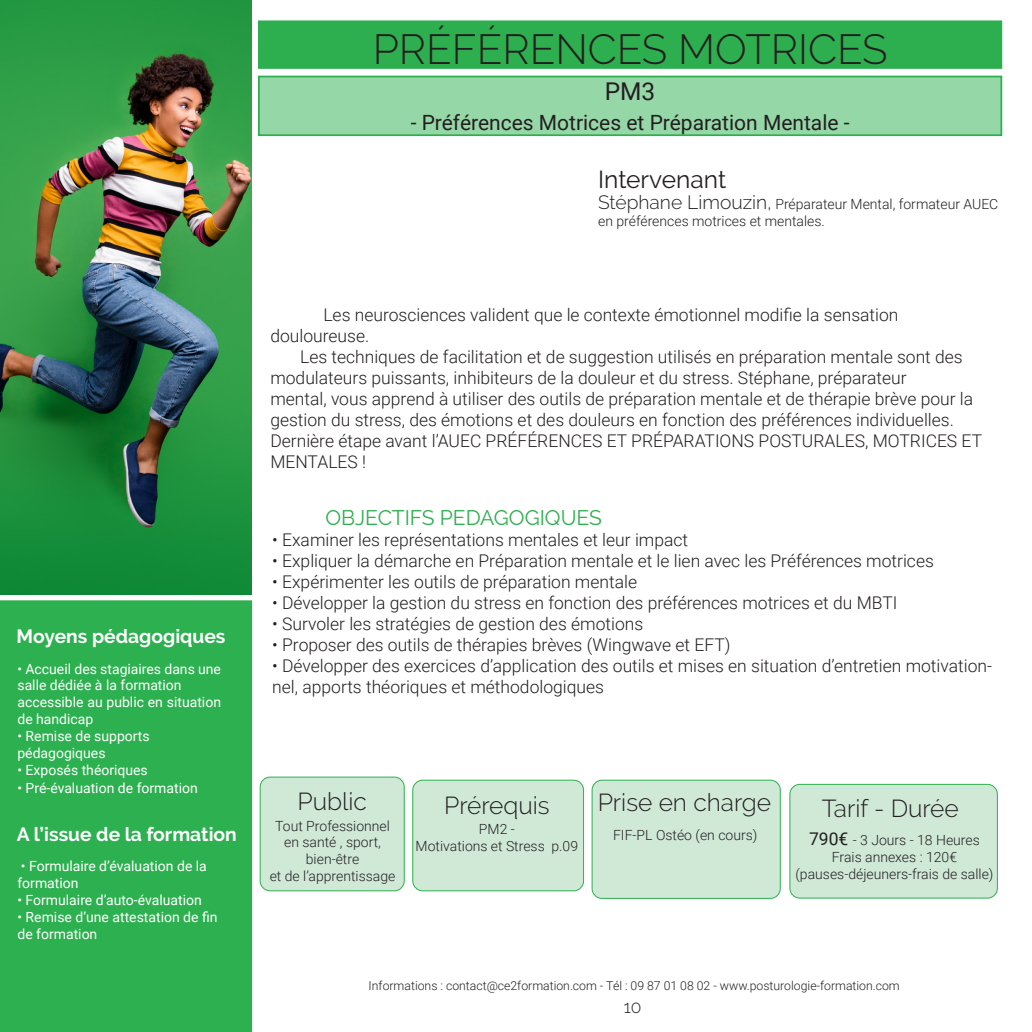
<style>
.page{position:relative;width:1032px;height:1032px;background:#fff}
.page>*{position:absolute;margin:0;border:0;box-sizing:border-box;transform-origin:0 0}
.t1{font:300 42px "Raleway";color:#231f20}
.t2{font:300 24.5px "Raleway";color:#231f20}
.t3{font:24.5px "Raleway";color:#231f20}
.t4{font:24.5px "Roboto";color:#231f20}
.t5{font:21px "Roboto";color:#231f20}
.t6{font:21px "Raleway";color:#2eaf4f}
.t7{font:700 19.25px "Raleway";color:#fff}
.t8{font:300 17.5px/21px "Roboto";color:#231f20}
.t9{font:300 17.5px "Raleway";color:#231f20}
.t10{font:14px/16.8px "Roboto";color:#fff}
.t11{font:300 14px/17.5px "Roboto";color:#231f20}
.t12{font:300 12.25px "Roboto";color:#231f20}
.s1{font-family:"Raleway";font-size:19.25px}
.s2{font-weight:400;font-size:17.5px}
</style>
<div class="page">
<div style="left:259px;top:21px;width:742px;height:47px;background:#2eaf4f"></div>
<div style="left:258px;top:20px;width:744px;height:49px;border:2px solid #2eaf4f"></div>
<div style="left:0;top:600px;width:252px;height:432px;background:#2db050"></div>
<img style="left:0;top:0;width:252px;height:595px">
<div style="left:790px;top:784px;width:207px;height:114px;background:#d0e9d6;border-radius:10px"></div>
<div style="left:789px;top:784px;width:209px;height:114px;border:1px solid #2eaf4f;border-radius:10px"></div>
<div style="left:413px;top:780px;width:170px;height:111px;background:#d0e9d6;border-radius:10px"></div>
<div style="left:412px;top:780px;width:172px;height:111px;border:1px solid #2eaf4f;border-radius:10px"></div>
<div style="left:259px;top:77px;width:742px;height:58px;background:#96d7a7"></div>
<div style="left:258px;top:76px;width:744px;height:60px;border:2px solid #2eaf4f"></div>
<div style="left:260px;top:777px;width:144px;height:114px;background:#d0e9d6;border-radius:10px"></div>
<div style="left:260px;top:777px;width:145px;height:114px;border:1px solid #2eaf4f;border-radius:10px"></div>
<div style="left:592px;top:780px;width:188px;height:118px;background:#d0e9d6;border-radius:10px"></div>
<div style="left:592px;top:780px;width:189px;height:119px;border:1px solid #2eaf4f;border-radius:10px"></div>
<p class="t7" style="left:17px;top:625px;width:210px">Moyens pédagogiques</p>
<p class="t10" style="left:17px;top:660px;width:205px">• Accueil des stagiaires dans une salle dédiée à la formation</p>
<p class="t10" style="left:17px;top:693px;width:205px">accessible au public en situation de handicap</p>
<p class="t10" style="left:17px;top:727px;width:134px">• Remise de supports</p>
<p class="t10" style="left:17px;top:744px;width:90px">pédagogiques</p>
<p class="t10" style="left:17px;top:760px;width:132px">• Exposés théoriques</p>
<p class="t10" style="left:17px;top:779px;width:182px">• Pré-évaluation de formation</p>
<p class="t7" style="left:17px;top:823px;width:222px">A l’issue de la formation</p>
<p class="t10" style="left:17px;top:857px;width:191px">• Formulaire d’évaluation de la formation</p>
<p class="t10" style="left:17px;top:891px;width:186px">• Formulaire d’auto-évaluation</p>
<p class="t10" style="left:17px;top:908px;width:202px">• Remise d’une attestation de fin de formation</p>
<p class="t1" style="left:373px;top:25px;width:516px">PRÉFÉRENCES MOTRICES</p>
<p class="t4" style="left:605px;top:74px;width:52px">PM3</p>
<p class="t5" style="left:411px;top:108px;width:440px">- Préférences Motrices et Préparation Mentale -</p>
<p class="t3" style="left:598px;top:165px;width:130px">Intervenant</p>
<p class="t11" style="left:598px;top:194px;width:402px"><span class="s1">Stéphane Limouzin,</span> Préparateur Mental, formateur AUEC en préférences motrices et mentales.</p>
<p class="t8" style="left:270px;top:303px;width:630px;text-indent:53px">Les neurosciences valident que le contexte émotionnel modifie la sensation douloureuse.</p>
<p class="t8" style="left:270px;top:345px;width:694px;text-indent:30px">Les techniques de facilitation et de suggestion utilisés en préparation mentale sont des modulateurs puissants, inhibiteurs de la douleur et du stress. Stéphane, préparateur</p>
<p class="t8" style="left:270px;top:387px;width:704px">mental, vous apprend à utiliser des outils de préparation mentale et de thérapie brève pour la gestion du stress, des émotions et des douleurs en fonction des préférences individuelles.</p>
<p class="t8" style="left:270px;top:429px;width:713px">Dernière étape avant l’AUEC PRÉFÉRENCES ET PRÉPARATIONS POSTURALES, MOTRICES ET<br>MENTALES !</p>
<p class="t6" style="left:325px;top:505px;width:278px">OBJECTIFS PEDAGOGIQUES</p>
<p class="t8" style="left:272px;top:528px;width:417px">• Examiner les représentations mentales et leur impact</p>
<p class="t8" style="left:272px;top:549px;width:663px">• Expliquer la démarche en Préparation mentale et le lien avec les Préférences motrices</p>
<p class="t8" style="left:272px;top:570px;width:366px">• Expérimenter les outils de préparation mentale</p>
<p class="t8" style="left:272px;top:591px;width:627px">• Développer la gestion du stress en fonction des préférences motrices et du MBTI</p>
<p class="t8" style="left:272px;top:612px;width:372px">• Survoler les stratégies de gestion des émotions</p>
<p class="t8" style="left:272px;top:633px;width:460px">• Proposer des outils de thérapies brèves (Wingwave et EFT)</p>
<p class="t8" style="left:272px;top:654px;width:721px">• Développer des exercices d’application des outils et mises en situation d’entretien motivation&shy;nel, apports théoriques et méthodologiques</p>
<p class="t2" style="left:297px;top:787px;width:71px">Public</p>
<p class="t11" style="left:275px;top:816px;width:116px">Tout Professionnel</p>
<p class="t11" style="left:284px;top:833px;width:98px">en santé , sport,</p>
<p class="t11" style="left:306px;top:850px;width:55px">bien-être</p>
<p class="t11" style="left:270px;top:867px;width:127px">et de l’apprentissage</p>
<p class="t2" style="left:444px;top:791px;width:107px">Prérequis</p>
<p class="t11" style="left:479px;top:820px;width:37px">PM2 -</p>
<p class="t11" style="left:416px;top:836px;width:164px">Motivations et Stress p.09</p>
<p class="t2" style="left:598px;top:788px;width:175px">Prise en charge</p>
<p class="t11" style="left:613px;top:826px;width:146px">FIF-PL Ostéo (en cours)</p>
<p class="t2" style="left:822px;top:794px;width:139px">Tarif - Durée</p>
<p class="t11" style="left:809px;top:831px;width:172px"><span class="s2">790€</span> - 3 Jours - 18 Heures</p>
<p class="t11" style="left:832px;top:848px;width:127px">Frais annexes : 120€</p>
<p class="t11" style="left:795px;top:865px;width:199px">(pauses-déjeuners-frais de salle)</p>
<p class="t12" style="left:369px;top:977px;width:533px">Informations : contact@ce2formation.com - Tél : 09 87 01 08 02 - www.posturologie-formation.com</p>
<p class="t9" style="left:624px;top:997px;width:19px">10</p>
</div>
